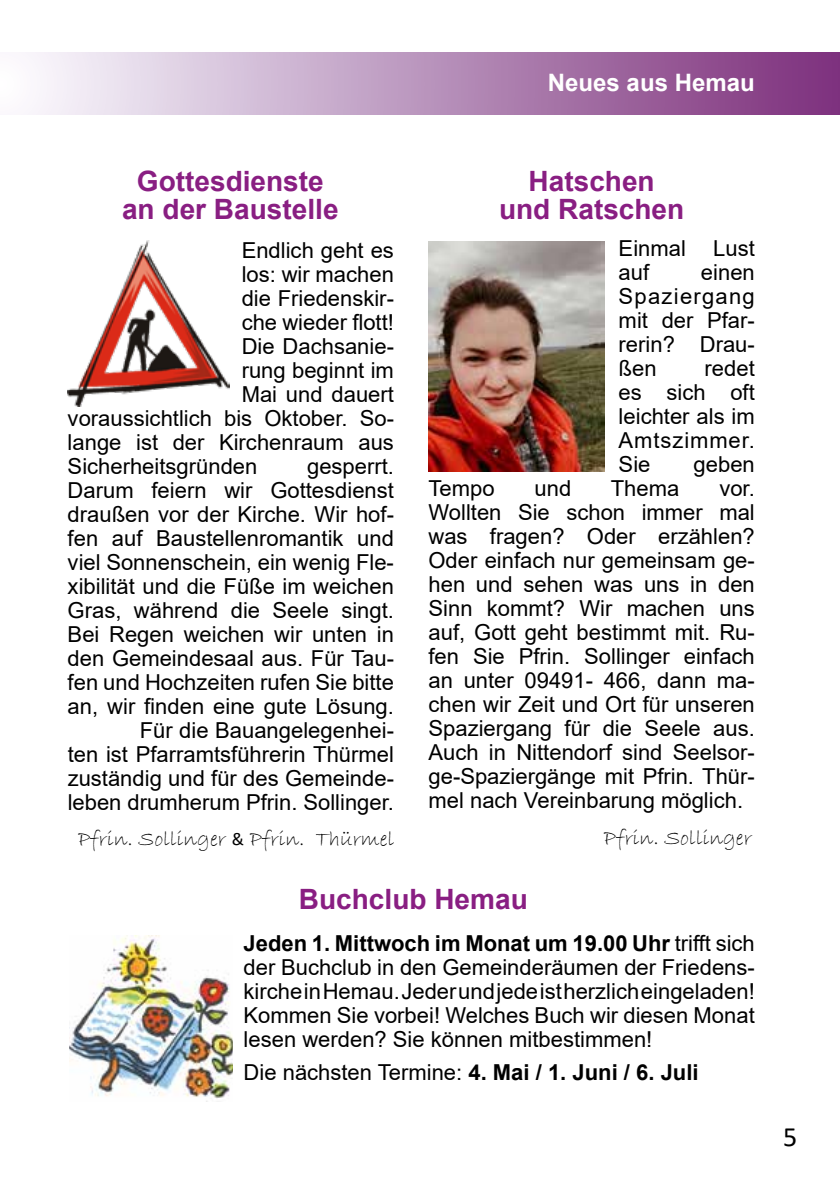
<style>
.page{position:relative;width:840px;height:1191px;background:#fff}
.page>*{position:absolute;margin:0;border:0;box-sizing:border-box;transform-origin:0 0}
.t1{font:700 28px/28px "Arial";color:#891e82;text-align:center}
.t2{font:28px "Calibri";color:#000}
.t3{font:700 24px "Arial";color:#fff}
.t4{font:22px/24px "Arial";color:#000;text-align:justify}
.t5{font:22px "Bradley Hand ITC";color:#000}
.s1{font-family:"Calibri";font-size:18px}
.s2{font-weight:700}
</style>
<div class="page">
<div style="left:0;top:52px;width:839px;height:63px;background:linear-gradient(to right,#fcfeff,#7b2e7b)"></div>
<img style="left:428px;top:242px;width:176px;height:229px">
<img style="left:67px;top:240px;width:162px;height:166px">
<img style="left:69px;top:935px;width:163px;height:163px">
<p class="t3" style="left:547px;top:66px;width:208px">Neues aus Hemau</p>
<p class="t1" style="left:122px;top:167px;width:218px">Gottesdienste an der Baustelle</p>
<p class="t4" style="left:241px;top:238px;width:154px">Endlich geht es</p>
<p class="t4" style="left:241px;top:262px;width:154px">los: wir machen</p>
<p class="t4" style="left:241px;top:286px;width:154px">die Friedenskir-</p>
<p class="t4" style="left:241px;top:310px;width:154px">che wieder flott!</p>
<p class="t4" style="left:241px;top:334px;width:154px">Die Dachsanie-</p>
<p class="t4" style="left:241px;top:358px;width:154px">rung beginnt im</p>
<p class="t4" style="left:241px;top:382px;width:154px">Mai und dauert</p>
<p class="t4" style="left:68px;top:406px;width:327px">voraussichtlich bis Oktober. So-</p>
<p class="t4" style="left:68px;top:430px;width:327px">lange ist der Kirchenraum aus</p>
<p class="t4" style="left:68px;top:454px;width:191px">Sicherheitsgründen</p>
<p class="t4" style="left:68px;top:454px;width:328px;text-align:right">gesperrt.<br>Darum feiern wir Gottesdienst draußen vor der Kirche. Wir hof&shy;fen auf Baustellenromantik und viel Sonnenschein, ein wenig Fle&shy;xibilität und die Füße im weichen<br>Gras, während die Seele singt.<br>Bei Regen weichen wir unten in den Gemeindesaal aus. Für Tau&shy;fen und Hochzeiten rufen Sie bitte an, wir finden eine gute Lösung.<br>Für die Bauangelegenhei-<br>ten ist Pfarramtsführerin Thürmel zuständig und für des Gemeinde&shy;leben drumherum Pfrin. Sollinger.</p>
<p class="t5" style="left:78px;top:824px;width:318px">Pfrin. Sollinger <span class="s1">&amp;</span> Pfrin. Thürmel</p>
<p class="t1" style="left:498px;top:167px;width:187px">Hatschen<br>und Ratschen</p>
<p class="t4" style="left:618px;top:236px;width:138px">Einmal Lust auf</p>
<p class="t4" style="left:618px;top:260px;width:138px;text-indent:82px">einen Spaziergang mit der Pfar&shy;rerin? Drau&shy;ßen</p>
<p class="t4" style="left:618px;top:356px;width:138px;text-indent:86px">redet es sich oft leichter als im Amtszimmer.<br>Sie</p>
<p class="t4" style="left:693px;top:452px;width:63px">geben</p>
<p class="t4" style="left:428px;top:476px;width:68px">Tempo</p>
<p class="t4" style="left:534px;top:476px;width:38px">und</p>
<p class="t4" style="left:610px;top:476px;width:70px">Thema</p>
<p class="t4" style="left:428px;top:476px;width:327px;text-indent:291px">vor.<br>Wollten Sie schon immer mal was fragen? Oder erzählen?<br>Oder einfach nur gemeinsam ge&shy;hen und sehen was uns in den Sinn kommt? Wir machen uns auf, Gott geht bestimmt mit. Ru&shy;fen Sie Pfrin. Sollinger einfach an unter 09491- 466, dann ma&shy;chen wir Zeit und Ort für unseren Spaziergang für die Seele aus.<br>Auch in Nittendorf sind Seelsor&shy;ge-Spaziergänge mit Pfrin. Thür&shy;mel nach Vereinbarung möglich.</p>
<p class="t5" style="left:603px;top:824px;width:149px">Pfrin. Sollinger</p>
<p class="t1" style="left:299px;top:885px;width:230px">Buchclub Hemau</p>
<p class="t4" style="left:243px;top:930px;width:512px"><span class="s2">Jeden 1. Mittwoch im Monat um 19.00 Uhr</span> trifft sich der Buchclub in den Gemeinderäumen der Friedens&shy;kirche in Hemau. Jeder und jede ist herzlich eingeladen!<br>Kommen Sie vorbei! Welches Buch wir diesen Monat lesen werden? Sie können mitbestimmen!</p>
<p class="t4" style="left:243px;top:1060px;width:456px">Die nächsten Termine: <span class="s2">4. Mai / 1. Juni / 6. Juli</span></p>
<p class="t2" style="left:782px;top:1117px;width:16px">5</p>
</div>
